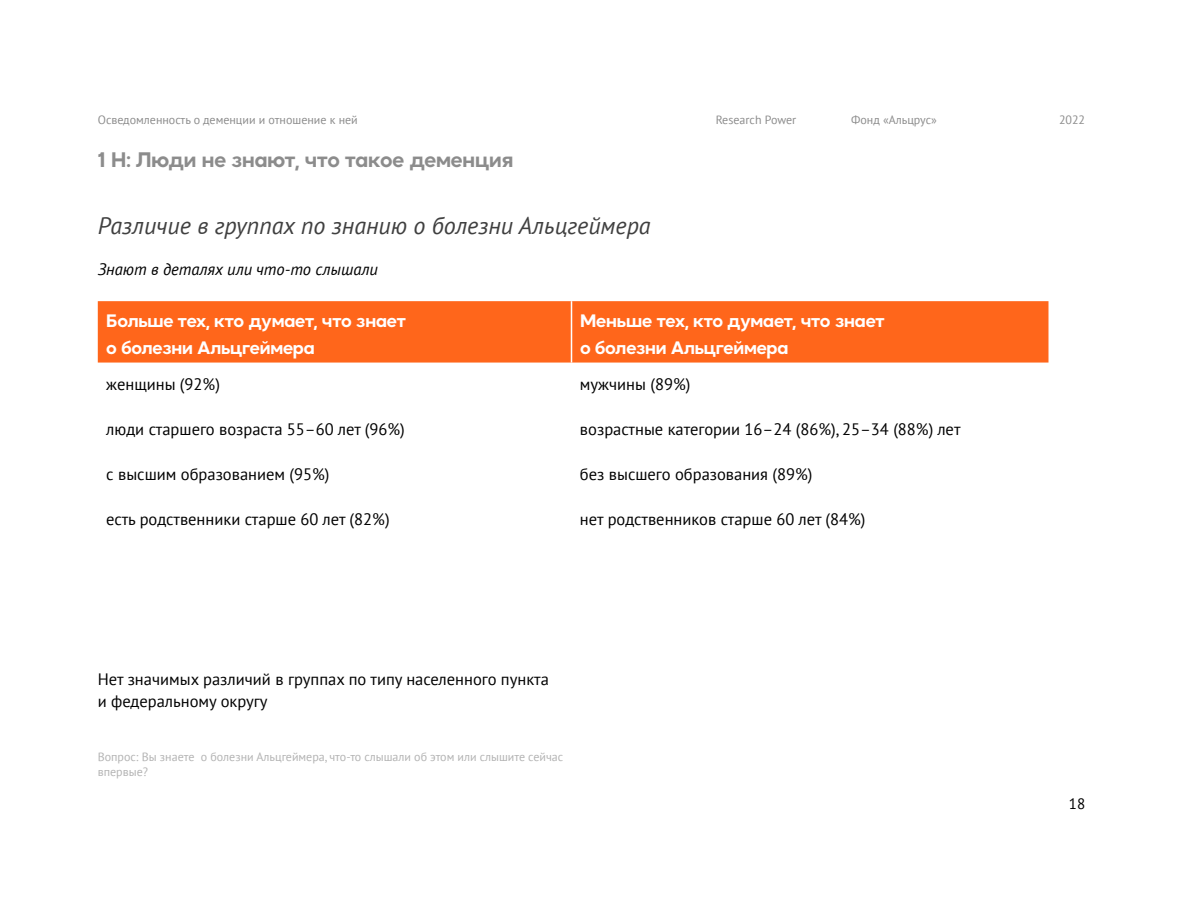
<style>
.page{position:relative;width:1200px;height:900px;background:#fff}
.page>*{position:absolute;margin:0;border:0;box-sizing:border-box;transform-origin:0 0}
.t1{font:italic 24px "PT Sans";color:#404040}
.t2{font:700 21px "Okta Neue";letter-spacing:-.005em;color:#8c8c8c}
.t3{font:700 18px/27px "Okta Neue";letter-spacing:-.01em;color:#fff}
.t4{font:16.5px/21.6px "PT Sans";color:#000}
.t5{font:italic 16.5px "PT Sans";color:#000}
.t6{font:15px "PT Sans";color:#000}
.t7{font:12px/15px "PT Sans";color:#b3b3b3}
.t8{font:12px "PT Sans";color:#8c8c8c}
</style>
<div class="page">
<div style="left:98px;top:301px;width:950px;height:62px;background:#ff661b"></div>
<hr style="left:571px;top:301px;width:1px;height:62px;background:#fff">
<p class="t8" style="left:98px;top:112px;width:262px">Осведомленность о деменции и отношение к ней</p>
<p class="t8" style="left:716px;top:112px;width:82px">Research Power</p>
<p class="t8" style="left:851px;top:112px;width:87px">Фонд «Альцрус»</p>
<p class="t8" style="left:1059px;top:112px;width:28px">2022</p>
<p class="t2" style="left:98px;top:143px;width:416px">1 Н: Люди не знают, что такое деменция</p>
<h1 class="t1" style="left:98px;top:211px;width:554px">Различие в группах по знанию о болезни Альцгеймера</h1>
<p class="t5" style="left:98px;top:259px;width:282px">Знают в деталях или что-то слышали</p>
<p class="t3" style="left:106px;top:307px;width:301px">Больше тех, кто думает, что знает о болезни Альцгеймера</p>
<p class="t3" style="left:580px;top:307px;width:306px">Меньше тех, кто думает, что знает о болезни Альцгеймера</p>
<p class="t4" style="left:106px;top:373px;width:115px">женщины (92%)</p>
<p class="t4" style="left:580px;top:373px;width:112px">мужчины (89%)</p>
<p class="t4" style="left:106px;top:418px;width:300px">люди старшего возраста 55–60 лет (96%)</p>
<p class="t4" style="left:580px;top:418px;width:382px">возрастные категории 16–24 (86%), 25–34 (88%) лет</p>
<p class="t4" style="left:106px;top:463px;width:225px">с высшим образованием (95%)</p>
<p class="t4" style="left:580px;top:463px;width:234px">без высшего образования (89%)</p>
<p class="t4" style="left:106px;top:508px;width:285px">есть родственники старше 60 лет (82%)</p>
<p class="t4" style="left:580px;top:508px;width:287px">нет родственников старше 60 лет (84%)</p>
<p class="t4" style="left:98px;top:668px;width:453px">Нет значимых различий в группах по типу населенного пункта и федеральному округу</p>
<p class="t7" style="left:98px;top:749px;width:467px">Вопрос: Вы знаете о болезни Альцгеймера, что-то слышали об этом или слышите сейчас впервые?</p>
<p class="t6" style="left:1069px;top:795px;width:18px">18</p>
</div>
